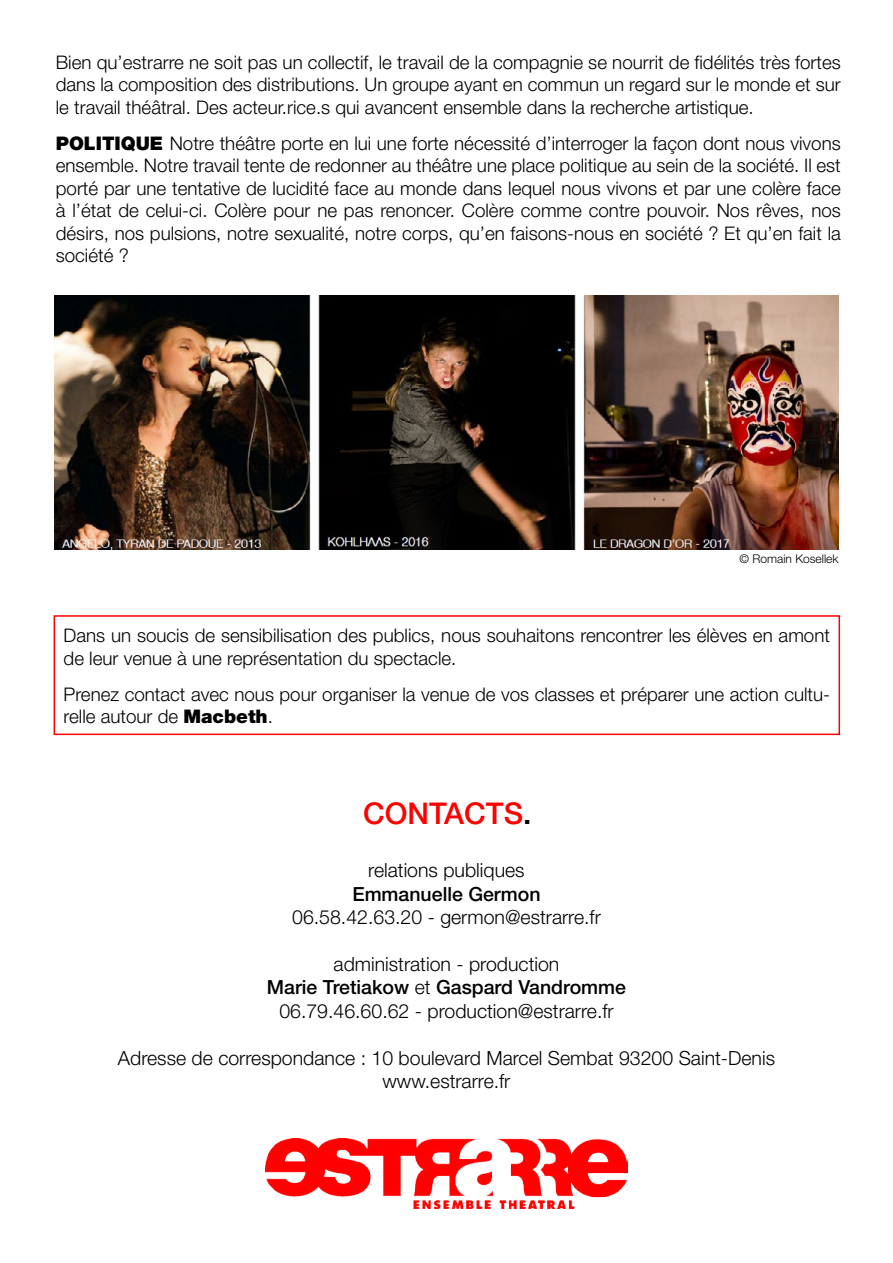
<style>
.page{position:relative;width:893px;height:1263px;background:#fff}
.page>*{position:absolute;margin:0;border:0;box-sizing:border-box;transform-origin:0 0}
.t1{font:500 30px "Helvetica Neue";color:#f00}
.t2{font:300 19.5px/23.4px "Helvetica Neue";color:#000;text-align:center}
.t3{font:500 19.5px "Helvetica Neue";color:#000}
.t4{font:300 18.75px/22.5px "Helvetica Neue";color:#000}
.t5{font:300 12px "Helvetica Neue";color:#000}
.s1{font-weight:900}
.s2{color:#000}
.s3{font-weight:500}
</style>
<div class="page">
<div style="left:54px;top:615px;width:786px;height:120px;border:2px solid #f00"></div>
<img style="left:54px;top:295px;width:785px;height:255px">
<img style="left:265px;top:1138px;width:363px;height:71px">
<p class="t4" style="left:56px;top:50px;width:786px;text-align:justify">Bien qu’estrarre ne soit pas un collectif, le travail de la compagnie se nourrit de fidélités très fortes dans la composition des distributions. Un groupe ayant en commun un regard sur le monde et sur le travail théâtral. Des acteur.rice.s qui avancent ensemble dans la recherche artistique.</p>
<p class="t4" style="left:56px;top:131px;width:787px;text-align:justify"><span class="s1">POLITIQUE</span> Notre théâtre porte en lui une forte nécessité d’interroger la façon dont nous vivons ensemble. Notre travail tente de redonner au théâtre une place politique au sein de la société. Il est porté par une tentative de lucidité face au monde dans lequel nous vivons et par une colère face à l’état de celui-ci. Colère pour ne pas renoncer. Colère comme contre pouvoir. Nos rêves, nos désirs, nos pulsions, notre sexualité, notre corps, qu’en faisons-nous en société ? Et qu’en fait la société ?</p>
<p class="t5" style="left:740px;top:551px;width:100px">© Romain Kosellek</p>
<p class="t4" style="left:64px;top:624px;width:768px">Dans un soucis de sensibilisation des publics, nous souhaitons rencontrer les élèves en amont de leur venue à une représentation du spectacle.</p>
<p class="t4" style="left:64px;top:682px;width:768px">Prenez contact avec nous pour organiser la venue de vos classes et préparer une action cultu&shy;relle autour de <span class="s1">Macbeth</span>.</p>
<h1 class="t1" style="left:363px;top:795px;width:170px">CONTACTS<span class="s2">.</span></h1>
<p class="t2" style="left:368px;top:858px;width:158px">relations publiques</p>
<p class="t3" style="left:352px;top:882px;width:190px">Emmanuelle Germon</p>
<p class="t2" style="left:292px;top:905px;width:310px">06.58.42.63.20 - germon@estrarre.fr</p>
<p class="t2" style="left:267px;top:952px;width:361px">administration - production<br><span class="s3">Marie Tretiakow</span> et <span class="s3">Gaspard Vandromme<br></span>06.79.46.60.62 - production@estrarre.fr</p>
<p class="t2" style="left:118px;top:1045px;width:659px">Adresse de correspondance : 10 boulevard Marcel Sembat 93200 Saint-Denis www.estrarre.fr</p>
</div>
